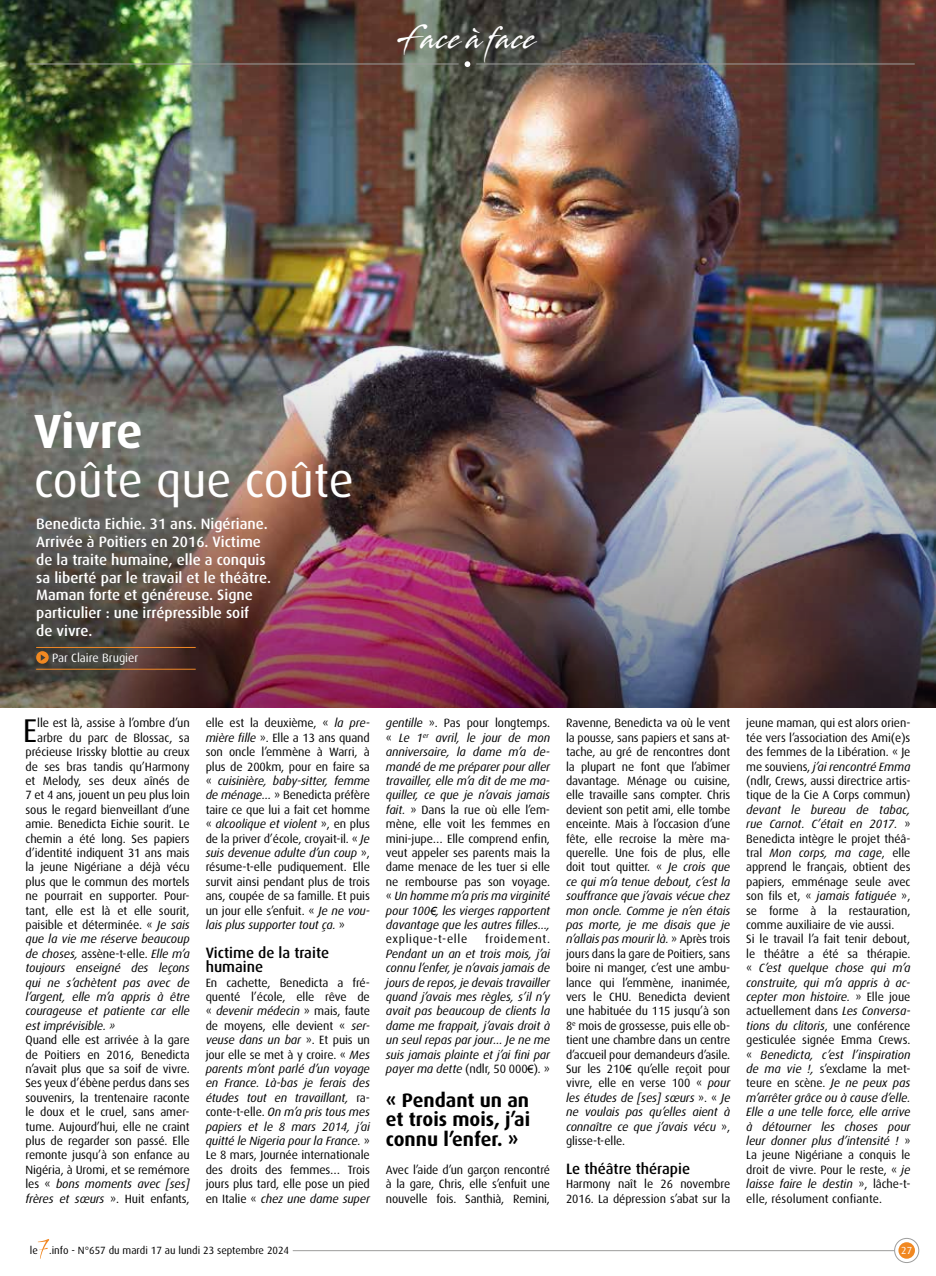
<style>
.page{position:relative;width:936px;height:1276px;background:#fff}
.page>*{position:absolute;margin:0;border:0;box-sizing:border-box;transform-origin:0 0}
.t1{font:48px "Dax";color:#fff}
.t2{font:700 48px "Dax";color:#fff}
.t3{font:33px "Dax";color:#000}
.t4{font:30px "Stingray";letter-spacing:.04em;color:#fff;scale:.74 1}
.t5{font:700 19.5px/19.5px "Dax";color:#000;text-align:justify}
.t6{font:500 15px/17.7px "Dax";color:#fff}
.t7{font:500 15px/14.4px "Dax";color:#000}
.t8{font:12px/14.4px "Dax";letter-spacing:-.01em;color:#000;text-align:justify}
.t9{font:italic 12px/14.4px "Dax";letter-spacing:-.01em;color:#000;text-align:justify}
.t10{font:12px "Dax";letter-spacing:.05em;color:#000}
.t11{font:12px "Dax";color:#fff}
.t12{font:10.5px "Dax";color:#000}
.t13{font:10.2px "Dax";color:#fff}
.s1{font-style:italic}
.s2{font-style:normal}
.s3{font-family:"Arial";font-size:11.25px}
.s4{font-family:"Arial";font-style:normal;font-size:11.25px}
</style>
<div class="page">
<img style="left:0;top:0;width:935px;height:317px">
<img style="left:0;top:317px;width:935px;height:391px">
<hr style="left:36px;top:647px;width:160px;height:1px;background:#f18825">
<svg style="left:36px;top:651px;width:13px;height:13px"></svg>
<hr style="left:36px;top:669px;width:160px;height:1px;background:#f18825">
<hr style="left:30px;top:64px;width:428px;height:1px;background:#9d9d9c">
<hr style="left:476px;top:64px;width:438px;height:1px;background:#9d9d9c">
<svg style="left:464px;top:61px;width:6px;height:6px"></svg>
<div style="left:898px;top:1242px;width:16px;height:16px;background:#f18821;border-radius:50%"></div>
<div style="left:894px;top:1238px;width:24px;height:24px;border:1px solid #9d9d9c;border-radius:50%"></div>
<hr style="left:293px;top:1250px;width:601px;height:1px;background:#9d9d9c">
<svg style="left:38px;top:1239px;width:11px;height:19px"></svg>
<h3 class="t4" style="left:399px;top:18px;width:186px">Face à face</h3>
<h1 class="t2" style="left:34px;top:404px;width:110px">Vivre</h1>
<h1 class="t1" style="left:34px;top:454px;width:321px">coûte que coûte</h1>
<p class="t6" style="left:36px;top:515px;width:236px">Benedicta Eichie. 31 ans. Nigériane.<br>Arrivée à Poitiers en 2016. Victime de la traite humaine, elle a conquis sa liberté par le travail et le théâtre.<br>Maman forte et généreuse. Signe particulier : une irrépressible soif<br>de vivre.</p>
<p class="t11" style="left:52px;top:651px;width:88px">Par Claire Brugier</p>
<h2 class="t3" style="left:23px;top:712px;width:16px">E</h2>
<p class="t8" style="left:37px;top:716px;width:154px">lle est là, assise à l’ombre d’un</p>
<p class="t8" style="left:37px;top:730px;width:154px">arbre du parc de Blossac, sa</p>
<p class="t8" style="left:26px;top:745px;width:166px">précieuse Irissky blottie au creux</p>
<p class="t8" style="left:26px;top:759px;width:166px">de ses bras tandis qu’Harmony</p>
<p class="t8" style="left:26px;top:773px;width:166px">et Melody, ses deux aînés de</p>
<p class="t8" style="left:26px;top:788px;width:166px">7 et 4 ans, jouent un peu plus loin</p>
<p class="t8" style="left:26px;top:802px;width:166px">sous le regard bienveillant d’une</p>
<p class="t8" style="left:26px;top:817px;width:166px">amie. Benedicta Eichie sourit. Le</p>
<p class="t8" style="left:26px;top:831px;width:166px">chemin a été long. Ses papiers</p>
<p class="t8" style="left:26px;top:845px;width:166px">d’identité indiquent 31 ans mais</p>
<p class="t8" style="left:26px;top:860px;width:166px">la jeune Nigériane a déjà vécu</p>
<p class="t8" style="left:26px;top:874px;width:166px">plus que le commun des mortels</p>
<p class="t8" style="left:26px;top:889px;width:166px">ne pourrait en supporter. Pour-</p>
<p class="t8" style="left:26px;top:903px;width:166px">tant, elle est là et elle sourit,</p>
<p class="t8" style="left:26px;top:917px;width:166px">paisible et déterminée. « <span class="s1">Je sais</span></p>
<p class="t9" style="left:26px;top:932px;width:166px">que la vie me réserve beaucoup</p>
<p class="t9" style="left:26px;top:946px;width:166px">de choses, <span class="s2">assène-t-elle.</span> Elle m’a</p>
<p class="t9" style="left:26px;top:961px;width:166px">toujours enseigné des leçons</p>
<p class="t9" style="left:26px;top:975px;width:166px">qui ne s’achètent pas avec de</p>
<p class="t9" style="left:26px;top:989px;width:166px">l’argent, elle m’a appris à être</p>
<p class="t9" style="left:26px;top:1004px;width:166px">courageuse et patiente car elle</p>
<p class="t9" style="left:26px;top:1018px;width:91px">est imprévisible. »</p>
<p class="t8" style="left:26px;top:1033px;width:166px">Quand elle est arrivée à la gare de Poitiers en 2016, Benedicta n’avait plus que sa soif de vivre.<br>Ses yeux d’ébène perdus dans ses souvenirs, la trentenaire raconte le doux et le cruel, sans amer&shy;tume. Aujourd’hui, elle ne craint plus de regarder son passé. Elle remonte jusqu’à son enfance au Nigéria, à Uromi, et se remémore les « <span class="s1">bons moments avec [ses] frères et sœurs</span> ». Huit enfants,</p>
<p class="t8" style="left:206px;top:716px;width:166px">elle est la deuxième, « <span class="s1">la pre&shy;mière fille</span> ». Elle a 13 ans quand son oncle l’emmène à Warri, à plus de 200km, pour en faire sa « <span class="s1">cuisinière, baby-sitter, femme de ménage…</span> » Benedicta préfère taire ce que lui a fait cet homme « <span class="s1">alcoolique et violent</span> », en plus de la priver d’école, croyait-il. « <span class="s1">Je suis devenue adulte d’un coup</span> », résume-t-elle pudiquement. Elle survit ainsi pendant plus de trois ans, coupée de sa famille. Et puis un jour elle s’enfuit. « <span class="s1">Je ne vou&shy;lais plus supporter tout ça.</span> »</p>
<p class="t7" style="left:206px;top:945px;width:125px">Victime de la traite humaine</p>
<p class="t8" style="left:206px;top:975px;width:166px">En cachette, Benedicta a fré&shy;quenté l’école, elle rêve de « <span class="s1">devenir médecin</span> » mais, faute de moyens, elle devient « <span class="s1">ser&shy;veuse dans un bar</span> ». Et puis un jour elle se met à y croire. « <span class="s1">Mes parents m’ont parlé d’un voyage en France. Là-bas je ferais des études tout en travaillant,</span> ra&shy;conte-t-elle. <span class="s1">On m’a pris tous mes papiers et le 8 mars 2014, j’ai quitté le Nigeria pour la France.</span> » Le 8 mars, Journée internationale des droits des femmes… Trois jours plus tard, elle pose un pied en Italie « <span class="s1">chez une dame super</span></p>
<p class="t9" style="left:386px;top:716px;width:166px">gentille <span class="s2">». Pas pour longtemps. «</span> Le 1<sup>er</sup> avril, le jour de mon anniversaire, la dame m’a de&shy;mandé de me préparer pour aller travailler, elle m’a dit de me ma&shy;quiller, ce que je n’avais jamais fait. <span class="s2">» Dans la rue où elle l’em&shy;mène, elle voit les femmes en mini-jupe… Elle comprend enfin, veut appeler ses parents mais la dame menace de les tuer si elle ne rembourse pas son voyage. «</span> Un homme m’a pris ma virginité pour 100<span class="s3">€</span>, les vierges rapportent davantage que les autres filles...,</p>
<p class="t10" style="left:386px;top:932px;width:83px">explique-t-elle</p>
<p class="t10" style="left:485px;top:932px;width:66px">froidement.</p>
<p class="t9" style="left:386px;top:946px;width:166px">Pendant un an et trois mois, j’ai connu l’enfer, je n’avais jamais de jours de repos, je devais travailler quand j’avais mes règles, s’il n’y avait pas beaucoup de clients la dame me frappait, j’avais droit à un seul repas par jour… Je ne me suis jamais plainte et j’ai fini par payer ma dette <span class="s2">(ndlr, 50 000</span><span class="s4">€</span><span class="s2">)</span>. <span class="s2">»</span></p>
<h3 class="t5" style="left:386px;top:1090px;width:146px">« Pendant un an et trois mois, j’ai connu l’enfer. »</h3>
<p class="t8" style="left:386px;top:1162px;width:166px">Avec l’aide d’un garçon rencontré à la gare, Chris, elle s’enfuit une nouvelle fois. Santhià, Remini,</p>
<p class="t8" style="left:566px;top:716px;width:166px">Ravenne, Benedicta va où le vent la pousse, sans papiers et sans at&shy;tache, au gré de rencontres dont la plupart ne font que l’abîmer davantage. Ménage ou cuisine, elle travaille sans compter. Chris devient son petit ami, elle tombe enceinte. Mais à l’occasion d’une fête, elle recroise la mère ma&shy;querelle. Une fois de plus, elle doit tout quitter. « <span class="s1">Je crois que ce qui m’a tenue debout, c’est la souffrance que j’avais vécue chez mon oncle. Comme je n’en étais pas morte, je me disais que je n’allais pas mourir là.</span> » Après trois jours dans la gare de Poitiers, sans boire ni manger, c’est une ambu&shy;lance qui l’emmène, inanimée, vers le CHU. Benedicta devient une habituée du 115 jusqu’à son 8<sup>e</sup> mois de grossesse, puis elle ob&shy;tient une chambre dans un centre d’accueil pour demandeurs d’asile.<br>Sur les 210<span class="s3">€</span> qu’elle reçoit pour vivre, elle en verse 100 « <span class="s1">pour les études de [ses] sœurs</span> ». « <span class="s1">Je ne voulais pas qu’elles aient à connaître ce que j’avais vécu</span> », glisse-t-elle.</p>
<p class="t7" style="left:566px;top:1161px;width:125px">Le théâtre thérapie</p>
<p class="t8" style="left:566px;top:1177px;width:166px">Harmony naît le 26 novembre<br>2016. La dépression s’abat sur la</p>
<p class="t8" style="left:746px;top:716px;width:166px">jeune maman, qui est alors orien&shy;tée vers l’association des Ami(e)s des femmes de la Libération. « Je me souviens, <span class="s1">j’ai rencontré Emma </span>(ndlr, Crews, aussi directrice artis&shy;tique de la Cie A Corps commun)</p>
<p class="t8" style="left:746px;top:802px;width:166px;text-align:left"><span class="s1">devant le bureau de tabac, rue Carnot. C’était en 2017.</span> »<br>Benedicta intègre le projet théâ&shy;tral <span class="s1">Mon corps, ma cage</span>, elle apprend le français, obtient des papiers, emménage seule avec son fils et, « <span class="s1">jamais fatiguée</span> », se forme à la restauration, comme auxiliaire de vie aussi.<br>Si le travail l’a fait tenir debout, le théâtre a été sa thérapie. « <span class="s1">C’est quelque chose qui m’a construite, qui m’a appris à ac&shy;cepter mon histoire.</span> » Elle joue actuellement dans <span class="s1">Les Conversa&shy;tions du clitoris</span>, une conférence gesticulée signée Emma Crews. « <span class="s1">Benedicta, c’est l’inspiration de ma vie !,</span> s’exclame la met&shy;teure en scène. <span class="s1">Je ne peux pas m’arrêter grâce ou à cause d’elle.<br>Elle a une telle force, elle arrive à détourner les choses pour leur donner plus d’intensité !</span> »<br>La jeune Nigériane a conquis le droit de vivre. Pour le reste, « <span class="s1">je laisse faire le destin</span> », lâche-t&shy;elle, résolument confiante.</p>
<p class="t12" style="left:30px;top:1244px;width:261px">le .info - N°657 du mardi 17 au lundi 23 septembre 2024</p>
<p class="t13" style="left:901px;top:1244px;width:12px">27</p>
</div>
